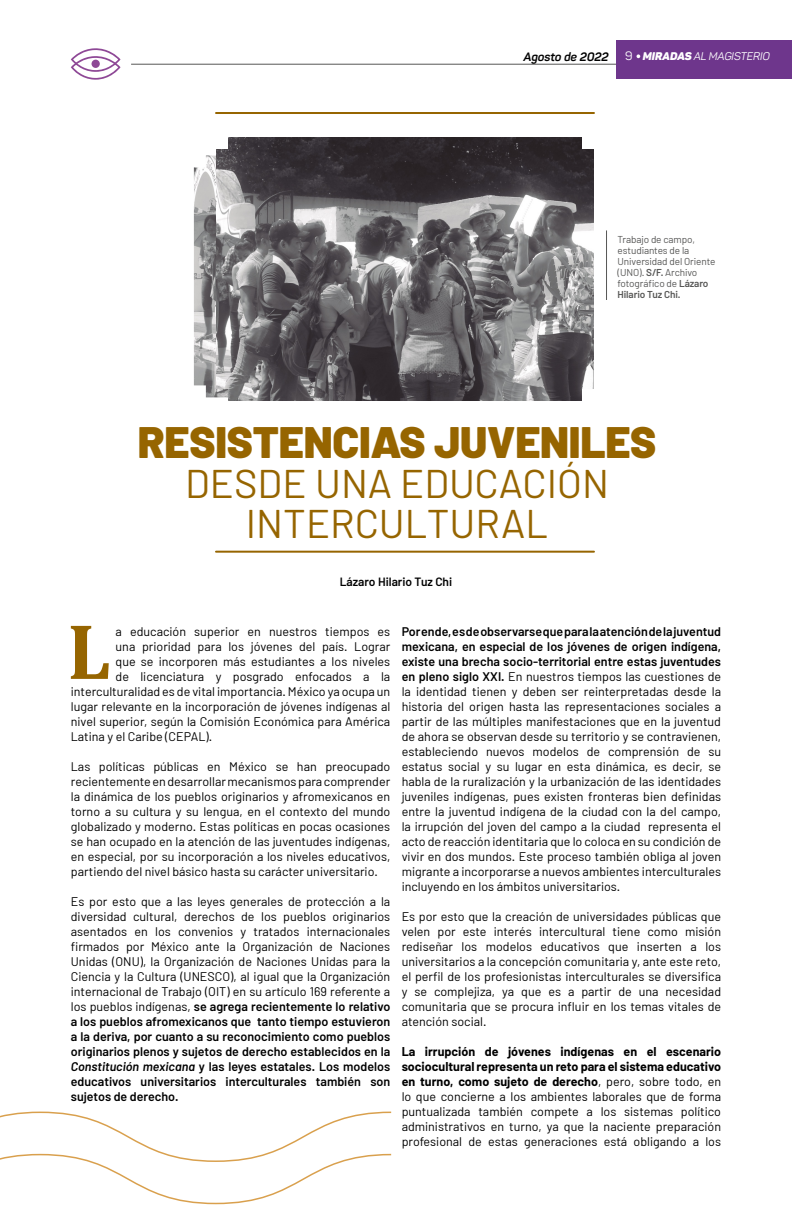
<style>
.page{position:relative;width:792px;height:1224px;background:#fff}
.page>*{position:absolute;margin:0;border:0;box-sizing:border-box;transform-origin:0 0}
.t1{font:700 79.5px "Cambria";color:#966500}
.t2{font:900 44px "Barlow";letter-spacing:-.005em;color:#966500}
.t3{font:40px/40px "Barlow";color:#966500;text-align:center}
.t4{font:12.5px/15px "Barlow";color:#000;text-align:justify}
.t5{font:600 12px "Barlow";color:#000}
.t6{font:italic 700 12px "Panton";color:#000}
.t7{font:italic 11px "Panton";color:#fff}
.t8{font:10px/11px "Barlow";letter-spacing:-.01em;color:#575756}
.s1{font-style:normal;font-size:12px}
.s2{font-family:"Panton Blackitalic Caps";font-style:normal}
.s3{font-weight:600}
.s4{font-weight:600;font-style:italic}
.s5{font-weight:700}
</style>
<div class="page">
<div style="left:616px;top:40px;width:176px;height:39px;background:#6e368c"></div>
<hr style="left:131px;top:64px;width:485px;height:1px;background:#575756">
<svg style="left:637px;top:54px;width:3px;height:4px"></svg>
<svg style="left:71px;top:48px;width:50px;height:32px"></svg>
<div style="left:92px;top:60px;width:8px;height:8px;background:#8e4896;border-radius:50%"></div>
<svg style="left:0;top:1111px;width:392px;height:94px"></svg>
<img style="left:194px;top:155px;width:22px;height:242px">
<img style="left:216px;top:137px;width:378px;height:264px">
<hr style="left:216px;top:112px;width:378px;height:2px;background:#966500">
<hr style="left:216px;top:551px;width:378px;height:2px;background:#966500">
<hr style="left:606px;top:230px;width:1px;height:70px;background:#575756">
<p class="t6" style="left:524px;top:49px;width:87px">Agosto de 2022</p>
<p class="t7" style="left:625px;top:50px;width:146px"><span class="s1">9</span> <span class="s2">MIRADAS</span> AL MAGISTERIO</p>
<p class="t8" style="left:618px;top:233px;width:99px">Trabajo de campo, estudiantes de la<br>Universidad del Oriente (UNO). <span class="s3">S/F.</span> Archivo fotográfico de <span class="s3">Lázaro<br>Hilario Tuz Chi.</span></p>
<h2 class="t2" style="left:138px;top:415px;width:520px">RESISTENCIAS JUVENILES</h2>
<h3 class="t3" style="left:185px;top:463px;width:425px">DESDE UNA EDUCACIÓN<br>INTERCULTURAL</h3>
<p class="t5" style="left:340px;top:574px;width:114px">Lázaro Hilario Tuz Chi</p>
<h1 class="t1" style="left:67px;top:596px;width:45px">L</h1>
<p class="t4" style="left:116px;top:624px;width:276px">a educación superior en nuestros tiempos es</p>
<p class="t4" style="left:116px;top:639px;width:276px">una prioridad para los jóvenes del país. Lograr</p>
<p class="t4" style="left:116px;top:654px;width:276px">que se incorporen más estudiantes a los niveles</p>
<p class="t4" style="left:116px;top:669px;width:276px">de licenciatura y posgrado enfocados a la</p>
<p class="t4" style="left:71px;top:684px;width:321px">interculturalidad es de vital importancia. México ya ocupa un</p>
<p class="t4" style="left:71px;top:699px;width:321px">lugar relevante en la incorporación de jóvenes indígenas al</p>
<p class="t4" style="left:71px;top:714px;width:321px">nivel superior, según la Comisión Económica para América</p>
<p class="t4" style="left:71px;top:729px;width:143px">Latina y el Caribe (CEPAL).</p>
<p class="t4" style="left:71px;top:759px;width:321px">Las políticas públicas en México se han preocupado recientemente en desarrollar mecanismos para comprender la dinámica de los pueblos originarios y afromexicanos en torno a su cultura y su lengua, en el contexto del mundo globalizado y moderno. Estas políticas en pocas ocasiones se han ocupado en la atención de las juventudes indígenas, en especial, por su incorporación a los niveles educativos, partiendo del nivel básico hasta su carácter universitario.</p>
<p class="t4" style="left:71px;top:894px;width:321px">Es por esto que a las leyes generales de protección a la diversidad cultural, derechos de los pueblos originarios asentados en los convenios y tratados internacionales firmados por México ante la Organización de Naciones Unidas (ONU), la Organización de Naciones Unidas para la Ciencia y la Cultura (UNESCO), al igual que la Organización internacional de Trabajo (OIT) en su artículo 169 referente a los pueblos indígenas, <span class="s3">se agrega recientemente lo relativo a los pueblos afromexicanos que tanto tiempo estuvieron a la deriva, por cuanto a su reconocimiento como pueblos originarios plenos y sujetos de derecho establecidos en la </span><span class="s4">Constitución mexicana</span> <span class="s3">y las leyes estatales. Los modelos educativos universitarios interculturales también son sujetos de derecho.</span></p>
<p class="t4" style="left:402px;top:624px;width:321px"><span class="s3">Por ende, es de observarse que para la atención de la juventud mexicana, en especial de los jóvenes de origen indígena, existe una brecha socio-territorial entre estas juventudes en pleno siglo XXI.</span> En nuestros tiempos las cuestiones de la identidad tienen y deben ser reinterpretadas desde la historia del origen hasta las representaciones sociales a partir de las múltiples manifestaciones que en la juventud de ahora se observan desde su territorio y se contravienen, estableciendo nuevos modelos de comprensión de su estatus social y su lugar en esta dinámica, es decir, se habla de la ruralización y la urbanización de las identidades juveniles indígenas, pues existen fronteras bien definidas entre la juventud indígena de la ciudad con la del campo, la irrupción del joven del campo a la ciudad representa el acto de reacción identitaria que lo coloca en su condición de vivir en dos mundos. Este proceso también obliga al joven migrante a incorporarse a nuevos ambientes interculturales incluyendo en los ámbitos universitarios.</p>
<p class="t4" style="left:402px;top:909px;width:321px">Es por esto que la creación de universidades públicas que velen por este interés intercultural tiene como misión rediseñar los modelos educativos que inserten a los universitarios a la concepción comunitaria y, ante este reto, el perfil de los profesionistas interculturales se diversifica y se complejiza, ya que es a partir de una necesidad comunitaria que se procura influir en los temas vitales de atención social.</p>
<p class="t4" style="left:402px;top:1044px;width:321px"><span class="s5">La irrupción de jóvenes indígenas en el escenario sociocultural representa un reto para el sistema educativo en turno, como sujeto de derecho</span>, pero, sobre todo, en lo que concierne a los ambientes laborales que de forma puntualizada también compete a los sistemas político administrativos en turno, ya que la naciente preparación profesional de estas generaciones está obligando a los</p>
</div>
